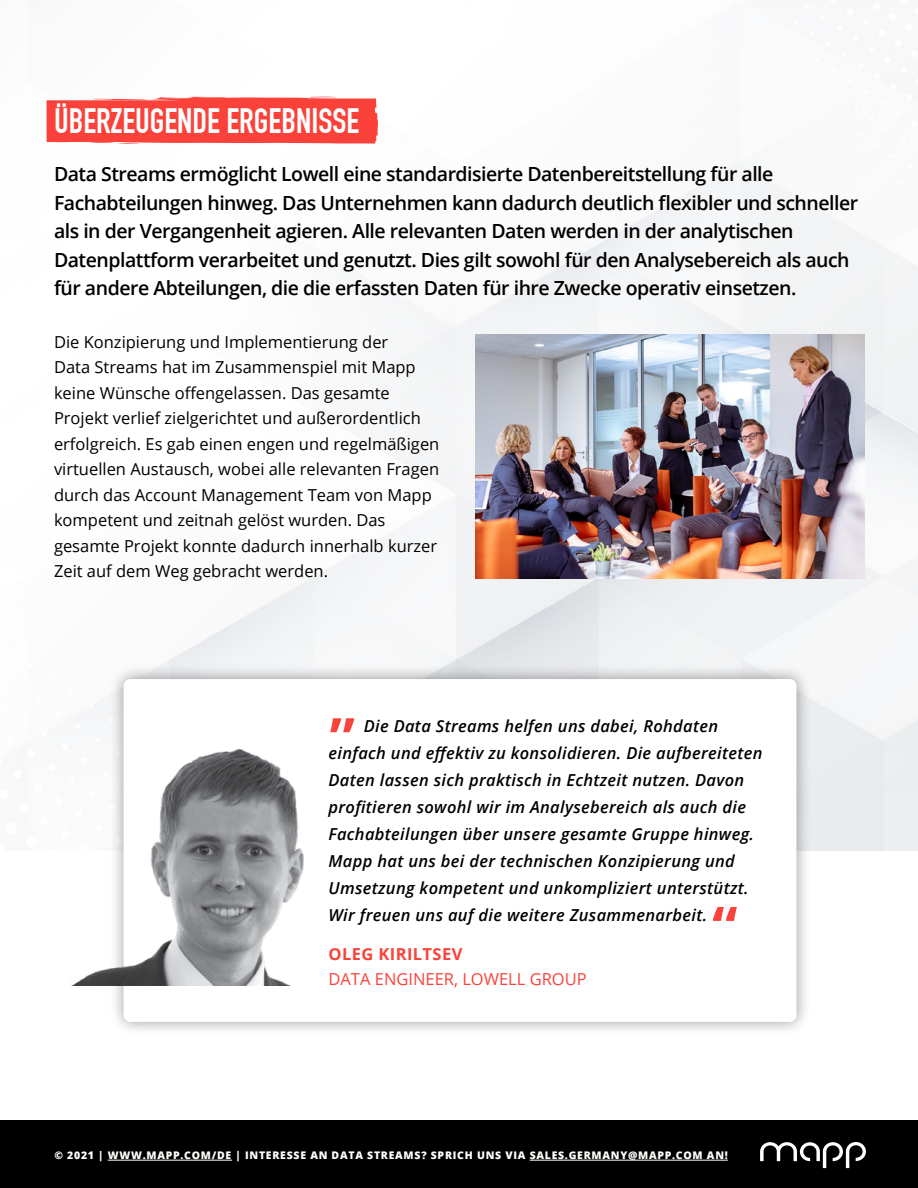
<style>
.page{position:relative;width:918px;height:1188px;background:#fff}
.page>*{position:absolute;margin:0;border:0;box-sizing:border-box;transform-origin:0 0}
.t1{font:700 57px "Open Sans";color:#f9423a}
.t2{font:700 34.5px "DIN Condensed";color:#fff}
.t3{font:600 19.5px/28.5px "Open Sans";letter-spacing:-.025em;color:#000}
.t4{font:16.5px/25.5px "Open Sans";color:#000}
.t5{font:italic 600 16.5px/27px "Open Sans";letter-spacing:.02em;color:#000}
.t6{font:16.5px "Open Sans";color:#f9423a}
.t7{font:700 16.5px "Open Sans";letter-spacing:.025em;color:#f9423a}
.t8{font:800 10.5px "Open Sans";letter-spacing:.07em;color:#fff}
.s1{color:#fffffd}
</style>
<div class="page">
<img style="left:73px;top:4px;width:845px;height:846px">
<svg style="left:46px;top:97px;width:333px;height:47px"></svg>
<div style="left:109px;top:664px;width:703px;height:373px;background:#000;opacity:.4"></div>
<div style="left:124px;top:679px;width:673px;height:343px;background:#fff;border-radius:7px"></div>
<img style="left:73px;top:723px;width:231px;height:262px">
<div style="left:0;top:1120px;width:918px;height:68px;background:#000"></div>
<svg style="left:760px;top:1142px;width:106px;height:26px"></svg>
<hr style="left:108px;top:1160px;width:124px;height:1px;background:#fffffd">
<hr style="left:530px;top:1160px;width:198px;height:1px;background:#fffffd">
<img style="left:476px;top:334px;width:389px;height:245px">
<h2 class="t2" style="left:54px;top:100px;width:307px">ÜBERZEUGENDE ERGEBNISSE</h2>
<p class="t3" style="left:54px;top:160px;width:806px">Data Streams ermöglicht Lowell eine standardisierte Datenbereitstellung für alle Fachabteilungen hinweg. Das Unternehmen kann dadurch deutlich flexibler und schneller als in der Vergangenheit agieren. Alle relevanten Daten werden in der analytischen Datenplattform verarbeitet und genutzt. Dies gilt sowohl für den Analysebereich als auch für andere Abteilungen, die die erfassten Daten für ihre Zwecke operativ einsetzen.</p>
<p class="t4" style="left:54px;top:329px;width:387px">Die Konzipierung und Implementierung der<br>Data Streams hat im Zusammenspiel mit Mapp keine Wünsche offengelassen. Das gesamte Projekt verlief zielgerichtet und außerordentlich erfolgreich. Es gab einen engen und regelmäßigen virtuellen Austausch, wobei alle relevanten Fragen durch das Account Management Team von Mapp kompetent und zeitnah gelöst wurden. Das gesamte Projekt konnte dadurch innerhalb kurzer Zeit auf dem Weg gebracht werden.</p>
<h1 class="t1" style="left:328px;top:664px;width:31px">„</h1>
<p class="t5" style="left:328px;top:712px;width:436px;text-indent:35px">Die Data Streams helfen uns dabei, Rohdaten einfach und effektiv zu konsolidieren. Die aufbereiteten Daten lassen sich praktisch in Echtzeit nutzen. Davon profitieren sowohl wir im Analysebereich als auch die Fachabteilungen über unsere gesamte Gruppe hinweg.<br>Mapp hat uns bei der technischen Konzipierung und Umsetzung kompetent und unkompliziert unterstützt.<br>Wir freuen uns auf die weitere Zusammenarbeit.</p>
<p class="t7" style="left:328px;top:942px;width:135px">OLEG KIRILTSEV</p>
<h1 class="t1" style="left:712px;top:887px;width:27px">“</h1>
<p class="t6" style="left:328px;top:968px;width:260px">DATA ENGINEER, LOWELL GROUP</p>
<p class="t8" style="left:54px;top:1148px;width:675px">© 2021 | <span class="s1">WWW.MAPP.COM/DE</span> | INTERESSE AN DATA STREAMS? SPRICH UNS VIA <span class="s1">SALES.GERMANY@MAPP.COM AN!</span></p>
</div>
